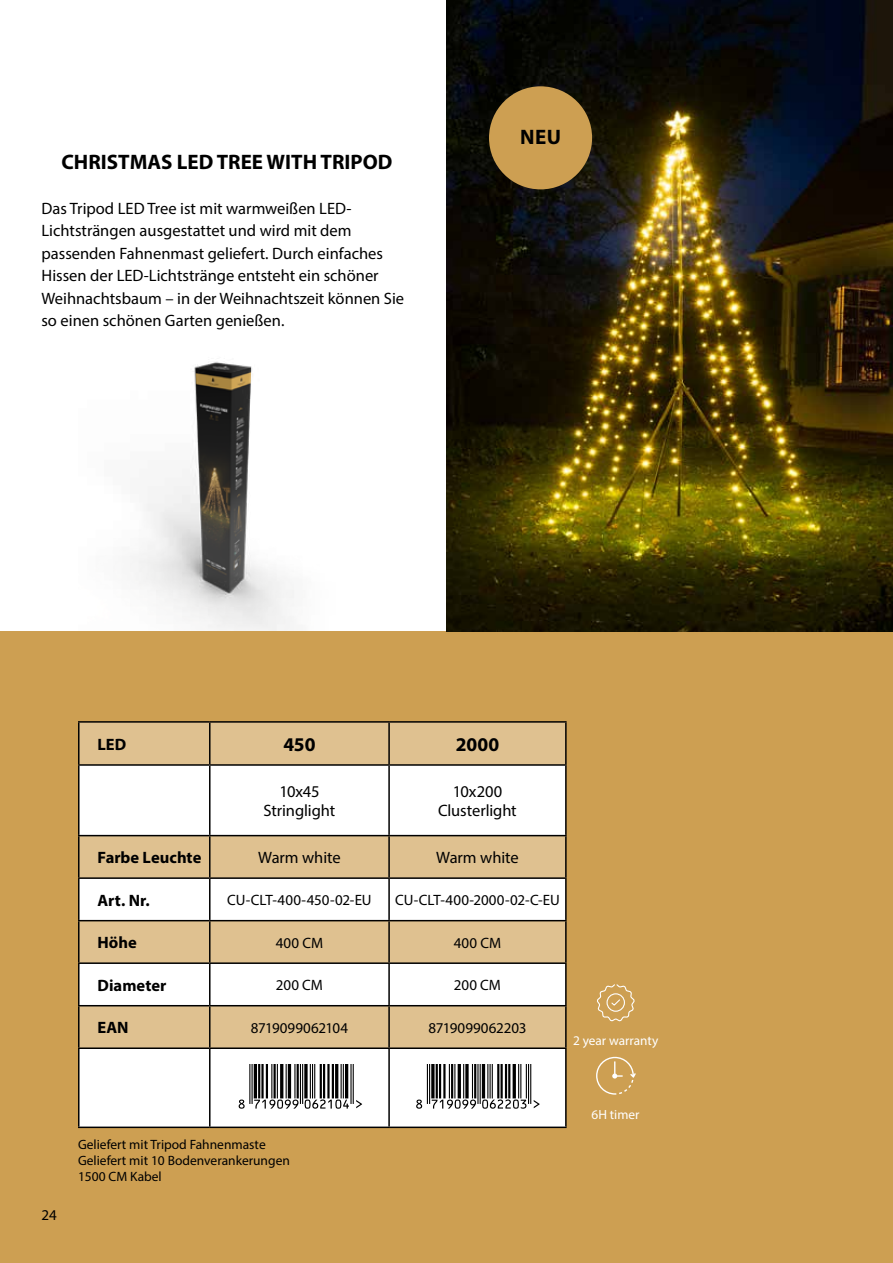
<style>
.page{position:relative;width:893px;height:1263px;background:#fff}
.page>*{position:absolute;margin:0;border:0;box-sizing:border-box;transform-origin:0 0}
.t1{font:700 21px "Myriad Pro";color:#000}
.t2{font:700 19.5px "Myriad Pro";letter-spacing:-.005em;color:#000}
.t3{font:16.5px/22.5px "Myriad Pro";color:#000;text-align:center}
.t4{font:700 16.5px "Myriad Pro";color:#000}
.t5{font:15px "Myriad Pro";letter-spacing:-.005em;color:#000}
.t6{font:13.5px/16.2px "Myriad Pro";color:#000}
.t7{font:13.35px "Myriad Pro";color:#fff}
</style>
<div class="page">
<div style="left:0;top:631px;width:893px;height:632px;background:#cd9f52"></div>
<img style="left:446px;top:0;width:447px;height:631px">
<div style="left:80px;top:723px;width:485px;height:41px;background:#dfc190"></div>
<svg style="left:80px;top:766px;width:485px;height:360px;background:#f1e6d4"></svg>
<hr style="left:78px;top:721px;width:132px;height:2px;background:#000">
<hr style="left:78px;top:723px;width:2px;height:41px;background:#000">
<hr style="left:210px;top:721px;width:179px;height:2px;background:#000">
<hr style="left:209px;top:723px;width:2px;height:41px;background:#000">
<hr style="left:389px;top:721px;width:178px;height:2px;background:#000">
<hr style="left:388px;top:723px;width:2px;height:41px;background:#000">
<hr style="left:565px;top:723px;width:2px;height:41px;background:#000">
<hr style="left:78px;top:764px;width:132px;height:2px;background:#000">
<hr style="left:78px;top:766px;width:2px;height:69px;background:#000">
<hr style="left:210px;top:764px;width:179px;height:2px;background:#000">
<hr style="left:209px;top:766px;width:2px;height:69px;background:#000">
<hr style="left:389px;top:764px;width:178px;height:2px;background:#000">
<hr style="left:388px;top:766px;width:2px;height:69px;background:#000">
<hr style="left:565px;top:766px;width:2px;height:69px;background:#000">
<hr style="left:78px;top:835px;width:132px;height:1px;background:#000">
<hr style="left:78px;top:836px;width:2px;height:41px;background:#000">
<hr style="left:210px;top:835px;width:179px;height:1px;background:#000">
<hr style="left:209px;top:836px;width:2px;height:41px;background:#000">
<hr style="left:389px;top:835px;width:178px;height:1px;background:#000">
<hr style="left:388px;top:836px;width:2px;height:41px;background:#000">
<hr style="left:565px;top:836px;width:2px;height:41px;background:#000">
<hr style="left:78px;top:877px;width:132px;height:2px;background:#000">
<hr style="left:78px;top:879px;width:2px;height:41px;background:#000">
<hr style="left:210px;top:877px;width:179px;height:2px;background:#000">
<hr style="left:209px;top:879px;width:2px;height:41px;background:#000">
<hr style="left:389px;top:877px;width:178px;height:2px;background:#000">
<hr style="left:388px;top:879px;width:2px;height:41px;background:#000">
<hr style="left:565px;top:879px;width:2px;height:41px;background:#000">
<hr style="left:78px;top:920px;width:132px;height:1px;background:#000">
<hr style="left:78px;top:921px;width:2px;height:41px;background:#000">
<hr style="left:210px;top:920px;width:179px;height:1px;background:#000">
<hr style="left:209px;top:921px;width:2px;height:41px;background:#000">
<hr style="left:389px;top:920px;width:178px;height:1px;background:#000">
<hr style="left:388px;top:921px;width:2px;height:41px;background:#000">
<hr style="left:565px;top:921px;width:2px;height:41px;background:#000">
<hr style="left:78px;top:962px;width:132px;height:2px;background:#000">
<hr style="left:78px;top:964px;width:2px;height:41px;background:#000">
<hr style="left:210px;top:962px;width:179px;height:2px;background:#000">
<hr style="left:209px;top:964px;width:2px;height:41px;background:#000">
<hr style="left:389px;top:962px;width:178px;height:2px;background:#000">
<hr style="left:388px;top:964px;width:2px;height:41px;background:#000">
<hr style="left:565px;top:964px;width:2px;height:41px;background:#000">
<hr style="left:78px;top:1005px;width:132px;height:1px;background:#000">
<hr style="left:78px;top:1006px;width:2px;height:41px;background:#000">
<hr style="left:210px;top:1005px;width:179px;height:1px;background:#000">
<hr style="left:209px;top:1006px;width:2px;height:41px;background:#000">
<hr style="left:389px;top:1005px;width:178px;height:1px;background:#000">
<hr style="left:388px;top:1006px;width:2px;height:41px;background:#000">
<hr style="left:565px;top:1006px;width:2px;height:41px;background:#000">
<hr style="left:78px;top:1047px;width:132px;height:2px;background:#000">
<hr style="left:78px;top:1049px;width:2px;height:77px;background:#000">
<hr style="left:210px;top:1047px;width:179px;height:2px;background:#000">
<hr style="left:209px;top:1049px;width:2px;height:77px;background:#000">
<hr style="left:389px;top:1047px;width:178px;height:2px;background:#000">
<hr style="left:388px;top:1049px;width:2px;height:77px;background:#000">
<hr style="left:565px;top:1049px;width:2px;height:77px;background:#000">
<hr style="left:78px;top:1126px;width:132px;height:2px;background:#000">
<hr style="left:210px;top:1126px;width:179px;height:2px;background:#000">
<hr style="left:389px;top:1126px;width:178px;height:2px;background:#000">
<div style="left:236px;top:1064px;width:131px;height:48px;background:#fff"></div>
<svg style="left:239px;top:1064px;width:123px;height:45px"></svg>
<div style="left:414px;top:1064px;width:131px;height:48px;background:#fff"></div>
<svg style="left:416px;top:1064px;width:124px;height:45px"></svg>
<div style="left:489px;top:86px;width:103px;height:103px;background:#cd9f52;border-radius:50%"></div>
<svg style="left:596px;top:1057px;width:40px;height:38px"></svg>
<img style="left:130px;top:361px;width:164px;height:269px">
<svg style="left:597px;top:984px;width:38px;height:38px"></svg>
<p class="t1" style="left:61px;top:148px;width:332px">CHRISTMAS LED TREE WITH TRIPOD</p>
<p class="t3" style="left:41px;top:197px;width:364px;text-align:left">Das Tripod LED Tree ist mit warmweißen LED-Lichtsträngen ausgestattet und wird mit dem passenden Fahnenmast geliefert. Durch einfaches Hissen der LED-Lichtstränge entsteht ein schöner Weihnachtsbaum – in der Weihnachtszeit können Sie so einen schönen Garten genießen.</p>
<p class="t1" style="left:520px;top:123px;width:42px">NEU</p>
<p class="t4" style="left:98px;top:733px;width:30px">LED</p>
<p class="t2" style="left:283px;top:731px;width:34px">450</p>
<p class="t2" style="left:456px;top:731px;width:45px">2000</p>
<p class="t3" style="left:264px;top:781px;width:73px;line-height:19.8px">10x45<br>Stringlight</p>
<p class="t3" style="left:438px;top:781px;width:80px;line-height:19.8px">10x200<br>Clusterlight</p>
<p class="t4" style="left:98px;top:847px;width:105px">Farbe Leuchte</p>
<p class="t3" style="left:258px;top:846px;width:84px">Warm white</p>
<p class="t3" style="left:436px;top:846px;width:84px">Warm white</p>
<p class="t4" style="left:98px;top:889px;width:54px">Art. Nr.</p>
<p class="t5" style="left:227px;top:891px;width:146px">CU-CLT-400-450-02-EU</p>
<p class="t5" style="left:395px;top:891px;width:166px">CU-CLT-400-2000-02-C-EU</p>
<p class="t4" style="left:98px;top:932px;width:41px">Höhe</p>
<p class="t5" style="left:276px;top:933px;width:49px">400 CM</p>
<p class="t5" style="left:454px;top:933px;width:49px">400 CM</p>
<p class="t4" style="left:98px;top:974px;width:71px">Diameter</p>
<p class="t5" style="left:276px;top:976px;width:49px">200 CM</p>
<p class="t5" style="left:454px;top:976px;width:49px">200 CM</p>
<p class="t4" style="left:98px;top:1017px;width:33px">EAN</p>
<p class="t5" style="left:251px;top:1018px;width:99px">8719099062104</p>
<p class="t5" style="left:428px;top:1018px;width:100px">8719099062203</p>
<p class="t7" style="left:573px;top:1033px;width:87px">2 year warranty</p>
<p class="t5" style="left:41px;top:1206px;width:17px">24</p>
<p class="t6" style="left:78px;top:1136px;width:213px">Geliefert mit Tripod Fahnenmaste<br>Geliefert mit 10 Bodenverankerungen<br>1500 CM Kabel</p>
<p class="t7" style="left:592px;top:1106px;width:49px">6H timer</p>
</div>
